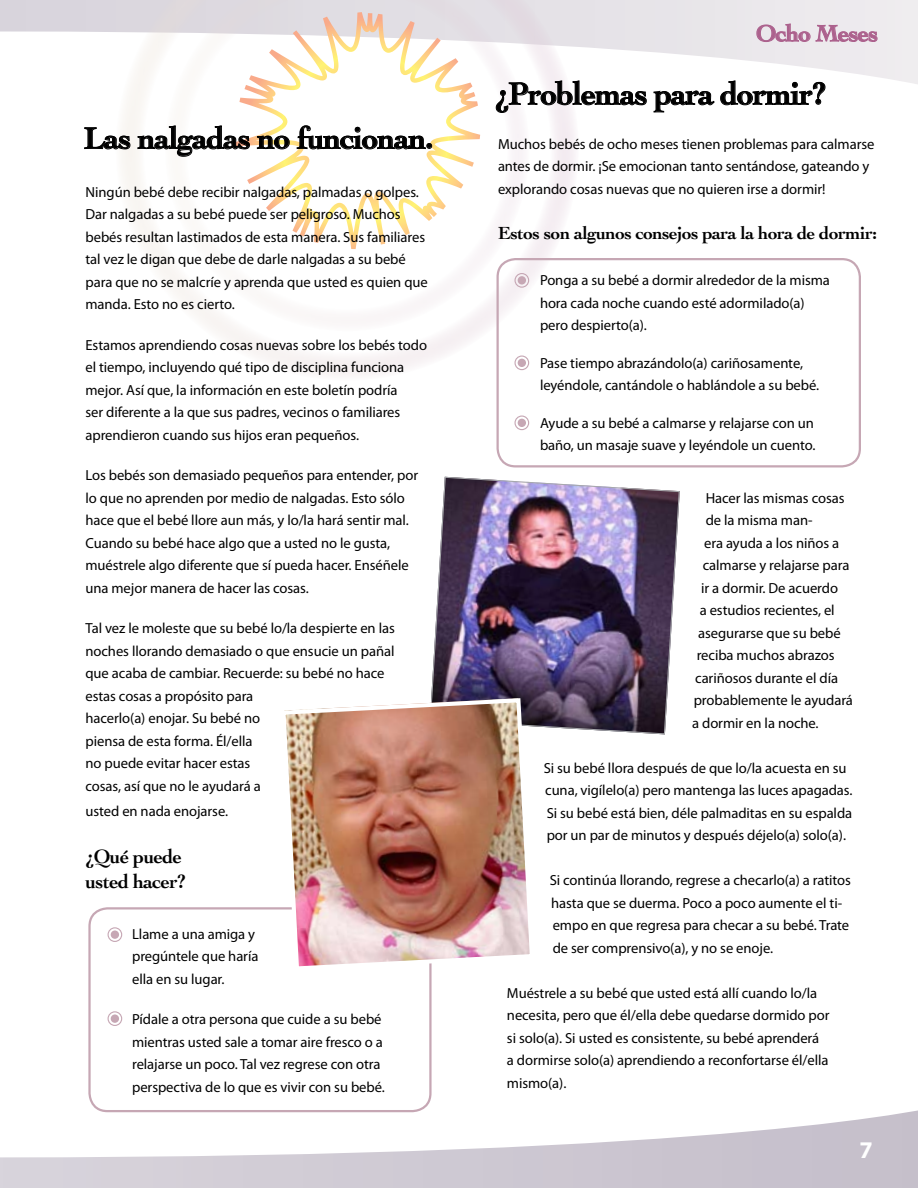
<style>
.page{position:relative;width:918px;height:1188px;background:#fff}
.page>*{position:absolute;margin:0;border:0;box-sizing:border-box;transform-origin:0 0}
.t1{font:700 32.7px "Cochin";letter-spacing:-.025em;color:#000}
.t2{font:700 31.5px "Cochin";letter-spacing:-.025em;color:#000}
.t3{font:700 24px "Cochin";letter-spacing:-.025em;color:#ac618d}
.t4{font:700 24px "Myriad Pro";color:#fff}
.t5{font:700 20.25px/25.5px "Cochin";letter-spacing:-.025em;color:#000}
.t6{font:700 18.3px "Cochin";letter-spacing:-.025em;color:#000}
.t7{font:14.7px/22.5px "Myriad Pro";letter-spacing:-.005em;color:#000}
</style>
<div class="page">
<svg style="left:0;top:0;width:918px;height:84px"></svg>
<svg style="left:0;top:1080px;width:918px;height:108px"></svg>
<img style="left:432px;top:479px;width:246px;height:253px">
<div style="left:430px;top:477px;width:250px;height:257px;border:1px solid #a7a9ac;border-radius:15px"></div>
<img style="left:287px;top:698px;width:245px;height:267px">
<div style="left:282px;top:698px;width:252px;height:272px;border:4px solid #fff;border-radius:13px"></div>
<svg style="left:116px;top:0;width:463px;height:375px"></svg>
<svg style="left:84px;top:127px;width:47px;height:23px"></svg>
<svg style="left:137px;top:125px;width:113px;height:32px"></svg>
<svg style="left:257px;top:135px;width:33px;height:15px"></svg>
<svg style="left:297px;top:125px;width:135px;height:25px"></svg>
<svg style="left:496px;top:80px;width:151px;height:33px"></svg>
<svg style="left:653px;top:80px;width:173px;height:33px"></svg>
<div style="left:108px;top:927px;width:14px;height:15px;border:1px solid #c6a7b4;border-radius:50%"></div>
<div style="left:111px;top:930px;width:8px;height:9px;background:#c6a7b4;border-radius:50%"></div>
<div style="left:515px;top:273px;width:14px;height:15px;border:1px solid #c6a7b4;border-radius:50%"></div>
<div style="left:518px;top:276px;width:8px;height:9px;background:#c6a7b4;border-radius:50%"></div>
<div style="left:515px;top:356px;width:14px;height:14px;border:1px solid #c6a7b4;border-radius:50%"></div>
<div style="left:518px;top:359px;width:8px;height:8px;background:#c6a7b4;border-radius:50%"></div>
<div style="left:515px;top:416px;width:14px;height:14px;border:1px solid #c6a7b4;border-radius:50%"></div>
<div style="left:518px;top:419px;width:8px;height:8px;background:#c6a7b4;border-radius:50%"></div>
<div style="left:108px;top:1011px;width:14px;height:15px;border:1px solid #c6a7b4;border-radius:50%"></div>
<div style="left:111px;top:1014px;width:8px;height:9px;background:#c6a7b4;border-radius:50%"></div>
<div style="left:496px;top:258px;width:365px;height:209px;border:2px solid #c6a7b4;border-radius:18px"></div>
<svg style="left:756px;top:19px;width:122px;height:23px"></svg>
<h2 class="t2" style="left:84px;top:120px;width:351px">Las nalgadas no funcionan.</h2>
<p class="t7" style="left:86px;top:180px;width:344px">Ningún bebé debe recibir nalgadas, palmadas o golpes.<br>Dar nalgadas a su bebé puede ser peligroso. Muchos bebés resultan lastimados de esta manera. Sus familiares tal vez le digan que debe de darle nalgadas a su bebé para que no se malcríe y aprenda que usted es quien que manda. Esto no es cierto.</p>
<p class="t7" style="left:86px;top:333px;width:343px">Estamos aprendiendo cosas nuevas sobre los bebés todo el tiempo, incluyendo qué tipo de disciplina funciona mejor. Así que, la información en este boletín podría<br>ser diferente a la que sus padres, vecinos o familiares aprendieron cuando sus hijos eran pequeños.</p>
<p class="t7" style="left:86px;top:464px;width:334px">Los bebés son demasiado pequeños para entender, por lo que no aprenden por medio de nalgadas. Esto sólo hace que el bebé llore aun más, y lo/la hará sentir mal.<br>Cuando su bebé hace algo que a usted no le gusta, muéstrele algo diferente que sí pueda hacer. Enséñele una mejor manera de hacer las cosas.</p>
<p class="t7" style="left:86px;top:617px;width:311px">Tal vez le moleste que su bebé lo/la despierte en las noches llorando demasiado o que ensucie un pañal que acaba de cambiar. Recuerde: su bebé no hace estas cosas a propósito para<br>hacerlo(a) enojar. Su bebé no<br>piensa de esta forma. Él/ella<br>no puede evitar hacer estas<br>cosas, así que no le ayudará a</p>
<p class="t7" style="left:86px;top:800px;width:144px">usted en nada enojarse.</p>
<h3 class="t5" style="left:86px;top:843px;width:102px">¿Qué puede usted hacer?</h3>
<p class="t7" style="left:132px;top:922px;width:128px">Llame a una amiga y pregúntele que haría ella en su lugar.</p>
<p class="t7" style="left:132px;top:1008px;width:254px">Pídale a otra persona que cuide a su bebé mientras usted sale a tomar aire fresco o a relajarse un poco. Tal vez regrese con otra perspectiva de lo que es vivir con su bebé.</p>
<h3 class="t3" style="left:756px;top:19px;width:124px">Ocho Meses</h3>
<h1 class="t1" style="left:495px;top:74px;width:333px">¿Problemas para dormir?</h1>
<p class="t7" style="left:498px;top:133px;width:378px">Muchos bebés de ocho meses tienen problemas para calmarse antes de dormir. ¡Se emocionan tanto sentándose, gateando y explorando cosas nuevas que no quieren irse a dormir!</p>
<p class="t6" style="left:498px;top:222px;width:381px">Estos son algunos consejos para la hora de dormir:</p>
<p class="t7" style="left:540px;top:269px;width:291px">Ponga a su bebé a dormir alrededor de la misma hora cada noche cuando esté adormilado(a) pero despierto(a).</p>
<p class="t7" style="left:540px;top:352px;width:281px">Pase tiempo abrazándolo(a) cariñosamente, leyéndole, cantándole o hablándole a su bebé.</p>
<p class="t7" style="left:540px;top:412px;width:277px">Ayude a su bebé a calmarse y relajarse con un baño, un masaje suave y leyéndole un cuento.</p>
<p class="t7" style="left:706px;top:487px;width:140px">Hacer las mismas cosas</p>
<p class="t7" style="left:706px;top:509px;width:108px">de la misma man-</p>
<p class="t7" style="left:704px;top:532px;width:137px">era ayuda a los niños a</p>
<p class="t7" style="left:703px;top:554px;width:148px">calmarse y relajarse para</p>
<p class="t7" style="left:701px;top:577px;width:138px">ir a dormir. De acuerdo</p>
<p class="t7" style="left:700px;top:599px;width:137px">a estudios recientes, el</p>
<p class="t7" style="left:698px;top:621px;width:144px">asegurarse que su bebé</p>
<p class="t7" style="left:697px;top:644px;width:139px">reciba muchos abrazos</p>
<p class="t7" style="left:695px;top:666px;width:144px">cariñosos durante el día</p>
<p class="t7" style="left:694px;top:689px;width:161px">probablemente le ayudará</p>
<p class="t7" style="left:692px;top:711px;width:128px">a dormir en la noche.</p>
<p class="t7" style="left:544px;top:756px;width:310px">Si su bebé llora después de que lo/la acuesta en su cuna, vigílelo(a) pero mantenga las luces apagadas.<br>Si su bebé está bien, déle palmaditas en su espalda por un par de minutos y después déjelo(a) solo(a).</p>
<p class="t7" style="left:550px;top:869px;width:303px">Si continúa llorando, regrese a checarlo(a) a ratitos hasta que se duerma. Poco a poco aumente el ti&shy;empo en que regresa para checar a su bebé. Trate de ser comprensivo(a), y no se enoje.</p>
<p class="t7" style="left:507px;top:981px;width:324px">Muéstrele a su bebé que usted está allí cuando lo/la necesita, pero que él/ella debe quedarse dormido por si solo(a). Si usted es consistente, su bebé aprenderá a dormirse solo(a) aprendiendo a reconfortarse él/ella mismo(a).</p>
<h3 class="t4" style="left:859px;top:1134px;width:15px">7</h3>
</div>
